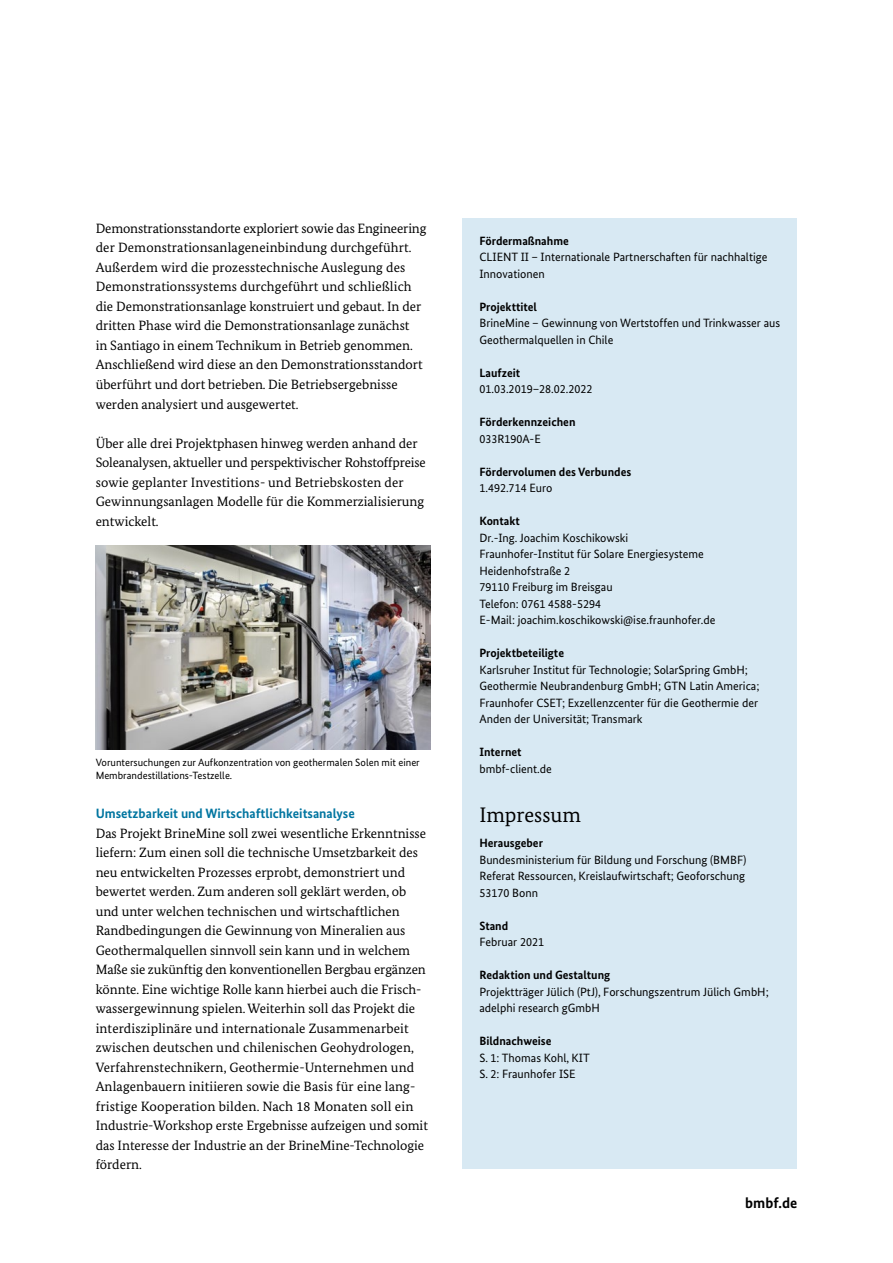
<style>
.page{position:relative;width:893px;height:1263px;background:#fff}
.page>*{position:absolute;margin:0;border:0;box-sizing:border-box;transform-origin:0 0}
.t1{font:21px "Bundes Serif";color:#000}
.t2{font:700 15px "Bundes Sans";color:#000}
.t3{font:13.5px/19.5px "Bundes Serif";color:#000}
.t4{font:700 13.5px "Bundes Sans";color:#0075a0}
.t5{font:12px/16.5px "Bundes Sans";color:#000}
.t6{font:700 12px "Bundes Sans";color:#000}
.t7{font:10.5px/13.5px "Bundes Sans";color:#000}
</style>
<div class="page">
<div style="left:462px;top:218px;width:335px;height:951px;background:#d8e9f3"></div>
<img style="left:96px;top:545px;width:335px;height:204px">
<p class="t3" style="left:96px;top:218px;width:332px">Demonstrationsstandorte exploriert sowie das Engineering der Demonstrationsanlageneinbindung durchgeführt.<br>Außerdem wird die prozesstechnische Auslegung des Demonstrationssystems durchgeführt und schließlich die Demonstrationsanlage konstruiert und gebaut. In der dritten Phase wird die Demonstrationsanlage zunächst<br>in Santiago in einem Technikum in Betrieb genommen.<br>Anschließend wird diese an den Demonstrationsstandort überführt und dort betrieben. Die Betriebsergebnisse werden analysiert und ausgewertet.</p>
<p class="t3" style="left:96px;top:433px;width:331px">Über alle drei Projektphasen hinweg werden anhand der Soleanalysen, aktueller und perspektivischer Rohstoffpreise sowie geplanter Investitions- und Betriebskosten der Gewinnungsanlagen Modelle für die Kommerzialisierung entwickelt.</p>
<p class="t7" style="left:96px;top:755px;width:326px">Voruntersuchungen zur Aufkonzentration von geothermalen Solen mit einer<br>Membrandestillations-Testzelle.</p>
<h3 class="t4" style="left:96px;top:805px;width:261px">Umsetzbarkeit und Wirtschaftlichkeitsanalyse</h3>
<p class="t3" style="left:96px;top:823px;width:334px">Das Projekt BrineMine soll zwei wesentliche Erkenntnisse liefern: Zum einen soll die technische Umsetzbarkeit des neu entwickelten Prozesses erprobt, demonstriert und bewertet werden. Zum anderen soll geklärt werden, ob und unter welchen technischen und wirtschaftlichen Randbedingungen die Gewinnung von Mineralien aus Geothermalquellen sinnvoll sein kann und in welchem Maße sie zukünftig den konventionellen Bergbau ergänzen könnte. Eine wichtige Rolle kann hierbei auch die Frisch&shy;wassergewinnung spielen. Weiterhin soll das Projekt die interdisziplinäre und internationale Zusammenarbeit zwischen deutschen und chilenischen Geohydrologen, Verfahrenstechnikern, Geothermie-Unternehmen und Anlagenbauern initiieren sowie die Basis für eine lang&shy;fristige Kooperation bilden. Nach 18 Monaten soll ein Industrie-Workshop erste Ergebnisse aufzeigen und somit das Interesse der Industrie an der BrineMine-Technologie fördern.</p>
<h4 class="t6" style="left:479px;top:233px;width:91px">Fördermaßnahme</h4>
<p class="t5" style="left:479px;top:249px;width:290px">CLIENT II – Internationale Partnerschaften für nachhaltige<br>Innovationen</p>
<h4 class="t6" style="left:479px;top:299px;width:59px">Projekttitel</h4>
<p class="t5" style="left:479px;top:315px;width:302px">BrineMine – Gewinnung von Wertstoffen und Trinkwasser aus<br>Geothermalquellen in Chile</p>
<h4 class="t6" style="left:479px;top:365px;width:42px">Laufzeit</h4>
<p class="t5" style="left:479px;top:381px;width:115px">01.03.2019–28.02.2022</p>
<h4 class="t6" style="left:479px;top:415px;width:98px">Förderkennzeichen</h4>
<p class="t5" style="left:479px;top:430px;width:63px">033R190A-E</p>
<h4 class="t6" style="left:479px;top:464px;width:153px">Fördervolumen des Verbundes</h4>
<p class="t5" style="left:479px;top:480px;width:74px">1.492.714 Euro</p>
<h4 class="t6" style="left:479px;top:514px;width:42px">Kontakt</h4>
<p class="t5" style="left:479px;top:529px;width:150px">Dr.-Ing. Joachim Koschikowski</p>
<p class="t5" style="left:479px;top:546px;width:226px">Fraunhofer-Institut für Solare Energiesysteme</p>
<p class="t5" style="left:479px;top:562px;width:92px">Heidenhofstraße 2</p>
<p class="t5" style="left:479px;top:579px;width:135px">79110 Freiburg im Breisgau</p>
<p class="t5" style="left:479px;top:595px;width:123px">Telefon: 0761 4588-5294</p>
<p class="t5" style="left:479px;top:612px;width:237px">E-Mail: joachim.koschikowski@ise.fraunhofer.de</p>
<h4 class="t6" style="left:479px;top:646px;width:86px">Projektbeteiligte</h4>
<p class="t5" style="left:479px;top:661px;width:270px">Karlsruher Institut für Technologie; SolarSpring GmbH;</p>
<p class="t5" style="left:479px;top:678px;width:282px">Geothermie Neubrandenburg GmbH; GTN Latin America;<br>Fraunhofer CSET; Exzellenzcenter für die Geothermie der<br>Anden der Universität; Transmark</p>
<h4 class="t6" style="left:479px;top:745px;width:44px">Internet</h4>
<p class="t5" style="left:479px;top:760px;width:74px">bmbf-client.de</p>
<h5 class="t1" style="left:479px;top:802px;width:103px">Impressum</h5>
<h4 class="t6" style="left:479px;top:836px;width:65px">Herausgeber</h4>
<p class="t5" style="left:479px;top:851px;width:268px">Bundesministerium für Bildung und Forschung (BMBF)</p>
<p class="t5" style="left:479px;top:868px;width:267px">Referat Ressourcen, Kreislaufwirtschaft; Geoforschung</p>
<p class="t5" style="left:479px;top:884px;width:60px">53170 Bonn</p>
<h4 class="t6" style="left:479px;top:918px;width:30px">Stand</h4>
<p class="t5" style="left:479px;top:934px;width:66px">Februar 2021</p>
<h4 class="t6" style="left:479px;top:968px;width:132px">Redaktion und Gestaltung</h4>
<p class="t5" style="left:479px;top:983px;width:291px">Projektträger Jülich (PtJ), Forschungszentrum Jülich GmbH; adelphi research gGmbH</p>
<h4 class="t6" style="left:479px;top:1034px;width:74px">Bildnachweise</h4>
<p class="t5" style="left:479px;top:1049px;width:112px">S. 1: Thomas Kohl, KIT</p>
<p class="t5" style="left:479px;top:1066px;width:98px">S. 2: Fraunhofer ISE</p>
<p class="t2" style="left:745px;top:1194px;width:54px">bmbf.de</p>
</div>
